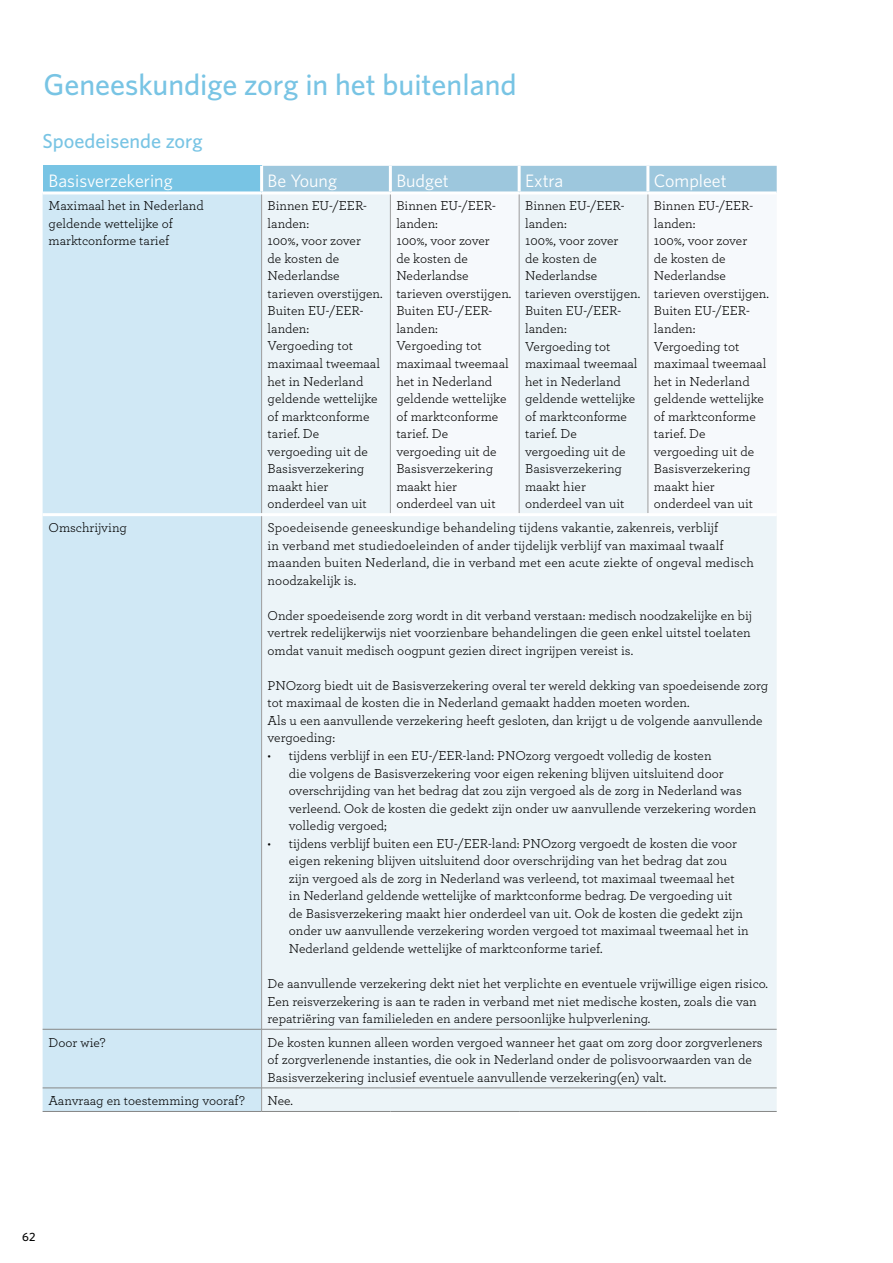
<style>
.page{position:relative;width:893px;height:1263px;background:#fff}
.page>*{position:absolute;margin:0;border:0;box-sizing:border-box;transform-origin:0 0}
.t1{font:500 30px "Whitney";color:#78c4e4}
.t2{font:500 20.25px "Whitney";color:#78c4e4}
.t3{font:18px "Whitney";color:#fff}
.t4{font:13.5px/17.5px "Archer";color:#000}
.t5{font:500 12px "Whitney";color:#000}
</style>
<div class="page">
<div style="left:43px;top:166px;width:219px;height:27px;background:#78c4e4"></div>
<div style="left:263px;top:166px;width:514px;height:25px;background:#9dc7dd"></div>
<div style="left:43px;top:194px;width:218px;height:917px;background:#d0e8f5"></div>
<div style="left:262px;top:194px;width:515px;height:917px;background:#ecf4f8"></div>
<svg style="left:391px;top:194px;width:386px;height:319px;fill:#f6f9fc"></svg>
<hr style="left:260px;top:166px;width:3px;height:25px;background:#fff">
<hr style="left:389px;top:166px;width:3px;height:25px;background:#fff">
<hr style="left:518px;top:166px;width:3px;height:25px;background:#fff">
<hr style="left:646px;top:166px;width:3px;height:25px;background:#fff">
<hr style="left:43px;top:191px;width:219px;height:3px;background:#fff">
<hr style="left:261px;top:194px;width:1px;height:319px;background:#9c9c9d">
<hr style="left:390px;top:194px;width:1px;height:319px;background:#9c9c9d">
<hr style="left:519px;top:194px;width:1px;height:319px;background:#9c9c9d">
<hr style="left:648px;top:194px;width:1px;height:319px;background:#9c9c9d">
<hr style="left:43px;top:513px;width:219px;height:3px;background:#fff">
<hr style="left:262px;top:513px;width:128px;height:3px;background:#fff">
<hr style="left:390px;top:513px;width:129px;height:3px;background:#fff">
<hr style="left:519px;top:513px;width:129px;height:3px;background:#fff">
<hr style="left:648px;top:513px;width:129px;height:3px;background:#fff">
<hr style="left:261px;top:516px;width:1px;height:513px;background:#9c9c9d">
<hr style="left:261px;top:1029px;width:1px;height:59px;background:#9c9c9d">
<svg style="left:261px;top:1089px;width:1px;height:22px"></svg>
<hr style="left:43px;top:1029px;width:219px;height:1px;background:#868786">
<hr style="left:262px;top:1029px;width:128px;height:1px;background:#868786">
<hr style="left:390px;top:1029px;width:129px;height:1px;background:#868786">
<hr style="left:519px;top:1029px;width:129px;height:1px;background:#868786">
<hr style="left:648px;top:1029px;width:129px;height:1px;background:#868786">
<hr style="left:43px;top:1088px;width:219px;height:1px;background:#868786">
<hr style="left:262px;top:1088px;width:128px;height:1px;background:#868786">
<hr style="left:390px;top:1088px;width:129px;height:1px;background:#868786">
<hr style="left:519px;top:1088px;width:129px;height:1px;background:#868786">
<hr style="left:648px;top:1088px;width:129px;height:1px;background:#868786">
<hr style="left:43px;top:1111px;width:219px;height:1px;background:#868786">
<hr style="left:262px;top:1111px;width:128px;height:1px;background:#868786">
<hr style="left:390px;top:1111px;width:129px;height:1px;background:#868786">
<hr style="left:519px;top:1111px;width:129px;height:1px;background:#868786">
<hr style="left:648px;top:1111px;width:129px;height:1px;background:#868786">
<h1 class="t1" style="left:43px;top:66px;width:475px">Geneeskundige zorg in het buitenland</h1>
<h2 class="t2" style="left:43px;top:128px;width:162px">Spoedeisende zorg</h2>
<h3 class="t3" style="left:49px;top:169px;width:126px">Basisverzekering</h3>
<h3 class="t3" style="left:268px;top:169px;width:71px">Be Young</h3>
<h3 class="t3" style="left:396px;top:169px;width:54px">Budget</h3>
<h3 class="t3" style="left:525px;top:169px;width:40px">Extra</h3>
<h3 class="t3" style="left:654px;top:169px;width:74px">Compleet</h3>
<p class="t4" style="left:49px;top:196px;width:157px">Maximaal het in Nederland geldende wettelijke of marktconforme tarief</p>
<p class="t4" style="left:268px;top:196px;width:117px">Binnen EU-/EER&shy;landen:<br>100%, voor zover<br>de kosten de<br>Nederlandse tarieven overstijgen.<br>Buiten EU-/EER&shy;landen:<br>Vergoeding tot maximaal tweemaal het in Nederland geldende wettelijke of marktconforme tarief. De vergoeding uit de<br>Basisverzekering maakt hier onderdeel van uit</p>
<p class="t4" style="left:396px;top:196px;width:117px">Binnen EU-/EER&shy;landen:<br>100%, voor zover<br>de kosten de<br>Nederlandse tarieven overstijgen.<br>Buiten EU-/EER&shy;landen:<br>Vergoeding tot maximaal tweemaal het in Nederland geldende wettelijke of marktconforme tarief. De vergoeding uit de<br>Basisverzekering maakt hier onderdeel van uit</p>
<p class="t4" style="left:525px;top:196px;width:117px">Binnen EU-/EER&shy;landen:<br>100%, voor zover<br>de kosten de<br>Nederlandse tarieven overstijgen.<br>Buiten EU-/EER&shy;landen:<br>Vergoeding tot maximaal tweemaal het in Nederland geldende wettelijke of marktconforme tarief. De vergoeding uit de<br>Basisverzekering maakt hier onderdeel van uit</p>
<p class="t4" style="left:654px;top:196px;width:117px">Binnen EU-/EER&shy;landen:<br>100%, voor zover<br>de kosten de<br>Nederlandse tarieven overstijgen.<br>Buiten EU-/EER&shy;landen:<br>Vergoeding tot maximaal tweemaal het in Nederland geldende wettelijke of marktconforme tarief. De vergoeding uit de<br>Basisverzekering maakt hier onderdeel van uit</p>
<p class="t4" style="left:49px;top:518px;width:80px">Omschrijving</p>
<p class="t4" style="left:268px;top:518px;width:488px">Spoedeisende geneeskundige behandeling tijdens vakantie, zakenreis, verblijf<br>in verband met studiedoeleinden of ander tijdelijk verblijf van maximaal twaalf maanden buiten Nederland, die in verband met een acute ziekte of ongeval medisch noodzakelijk is.</p>
<p class="t4" style="left:268px;top:606px;width:486px;text-align:justify">Onder spoedeisende zorg wordt in dit verband verstaan: medisch noodzakelijke en bij vertrek redelijkerwijs niet voorzienbare behandelingen die geen enkel uitstel toelaten omdat vanuit medisch oogpunt gezien direct ingrijpen vereist is.</p>
<p class="t4" style="left:268px;top:676px;width:502px">PNOzorg biedt uit de Basisverzekering overal ter wereld dekking van spoedeisende zorg tot maximaal de kosten die in Nederland gemaakt hadden moeten worden.<br>Als u een aanvullende verzekering heeft gesloten, dan krijgt u de volgende aanvullende vergoeding:</p>
<p class="t4" style="left:289px;top:746px;width:469px;text-indent:-21px">• tijdens verblijf in een EU-/EER-land: PNOzorg vergoedt volledig de kosten<br>die volgens de Basisverzekering voor eigen rekening blijven uitsluitend door overschrijding van het bedrag dat zou zijn vergoed als de zorg in Nederland was verleend. Ook de kosten die gedekt zijn onder uw aanvullende verzekering worden volledig vergoed;</p>
<p class="t4" style="left:289px;top:834px;width:461px;text-indent:-21px">• tijdens verblijf buiten een EU-/EER-land: PNOzorg vergoedt de kosten die voor eigen rekening blijven uitsluitend door overschrijding van het bedrag dat zou zijn vergoed als de zorg in Nederland was verleend, tot maximaal tweemaal het in Nederland geldende wettelijke of marktconforme bedrag. De vergoeding uit de Basisverzekering maakt hier onderdeel van uit. Ook de kosten die gedekt zijn onder uw aanvullende verzekering worden vergoed tot maximaal tweemaal het in Nederland geldende wettelijke of marktconforme tarief.</p>
<p class="t4" style="left:268px;top:974px;width:502px">De aanvullende verzekering dekt niet het verplichte en eventuele vrijwillige eigen risico.<br>Een reisverzekering is aan te raden in verband met niet medische kosten, zoals die van repatriëring van familieleden en andere persoonlijke hulpverlening.</p>
<p class="t4" style="left:49px;top:1033px;width:59px">Door wie?</p>
<p class="t4" style="left:268px;top:1033px;width:497px">De kosten kunnen alleen worden vergoed wanneer het gaat om zorg door zorgverleners of zorgverlenende instanties, die ook in Nederland onder de polisvoorwaarden van de<br>Basisverzekering inclusief eventuele aanvullende verzekering(en) valt.</p>
<p class="t4" style="left:49px;top:1091px;width:198px">Aanvraag en toestemming vooraf?</p>
<p class="t4" style="left:268px;top:1091px;width:27px">Nee.</p>
<p class="t5" style="left:22px;top:1229px;width:15px">62</p>
</div>
